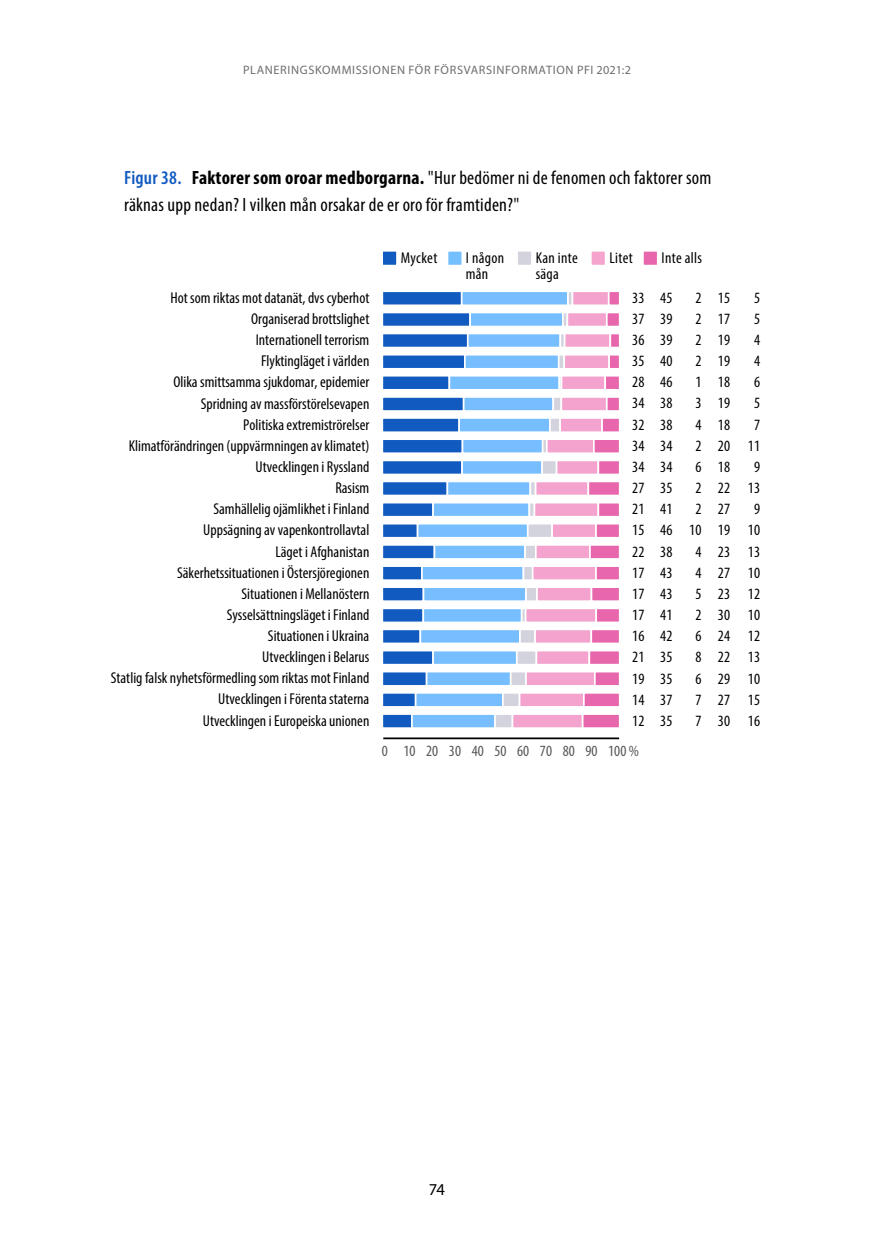
<style>
.page{position:relative;width:874px;height:1241px;background:#fff}
.page>*{position:absolute;margin:0;border:0;box-sizing:border-box;transform-origin:0 0}
.t1{font:condensed 19.25px/26.2px "Myriad Pro";letter-spacing:.01em;color:#000}
.t2{font:16.62px "Myriad Pro";color:#000}
.t3{font:condensed 15.75px/21.2px "Myriad Pro";color:#000;text-align:right}
.t4{font:condensed 15.75px/15.8px "Myriad Pro";letter-spacing:.02em;color:#000}
.t5{font:condensed 15.58px "Myriad Pro";color:#575757}
.t6{font:12.25px "Myriad Pro";letter-spacing:.04em;color:#6e6e6d}
.s1{font-weight:600;color:#115ac0}
.s2{font-weight:700}
</style>
<div class="page">
<hr style="left:383px;top:737px;width:235px;height:2px;background:#000">
<svg style="left:383px;top:292px;width:27px;height:436px"></svg>
<svg style="left:410px;top:292px;width:83px;height:436px"></svg>
<svg style="left:493px;top:292px;width:126px;height:436px"></svg>
<div style="left:382px;top:251px;width:15px;height:14px;background:#115ac0"></div>
<div style="left:381px;top:250px;width:17px;height:16px;border:2px solid #fff"></div>
<div style="left:447px;top:251px;width:15px;height:14px;background:#73bfff"></div>
<div style="left:446px;top:250px;width:17px;height:16px;border:2px solid #fff"></div>
<div style="left:590px;top:251px;width:15px;height:14px;background:#f4a4cd"></div>
<div style="left:589px;top:250px;width:17px;height:16px;border:2px solid #fff"></div>
<div style="left:642px;top:251px;width:15px;height:14px;background:#e766ac"></div>
<div style="left:641px;top:250px;width:17px;height:16px;border:2px solid #fff"></div>
<div style="left:517px;top:251px;width:14px;height:14px;background:#d3d3de"></div>
<div style="left:516px;top:250px;width:16px;height:16px;border:2px solid #fff"></div>
<p class="t6" style="left:243px;top:63px;width:15px">PLANERIN</p>
<p class="t6" style="left:300px;top:63px;width:17px">GSKOMMISSIONEN</p>
<p class="t6" style="left:408px;top:63px;width:50px">FÖR FÖRSVARSINFORMATION</p>
<p class="t6" style="left:576px;top:63px;width:55px">PFI 2021:2</p>
<p class="t1" style="left:124px;top:164px;width:588px"><span class="s1">Figur 38.</span> <span class="s2">Faktorer som oroar medborgarna.</span> "Hur bedömer ni de fenomen och faktorer som räknas upp nedan? I vilken mån orsakar de er oro för framtiden?"</p>
<p class="t3" style="left:400px;top:247px;width:38px">Mycket</p>
<p class="t4" style="left:465px;top:250px;width:40px">I någon mån</p>
<p class="t3" style="left:535px;top:247px;width:44px">Kan inte</p>
<p class="t3" style="left:609px;top:247px;width:25px">Litet</p>
<p class="t4" style="left:661px;top:250px;width:42px">Inte alls</p>
<p class="t3" style="left:535px;top:263px;width:25px">säga</p>
<p class="t3" style="left:111px;top:287px;width:260px">Hot som riktas mot datanät, dvs cyberhot<br>Organiserad brottslighet<br>Internationell terrorism<br>Flyktingläget i världen<br>Olika smittsamma sjukdomar, epidemier<br>Spridning av massförstörelsevapen<br>Politiska extremiströrelser<br>Klimatförändringen (uppvärmningen av klimatet)<br>Utvecklingen i Ryssland<br>Rasism<br>Samhällelig ojämlikhet i Finland<br>Uppsägning av vapenkontrollavtal<br>Läget i Afghanistan<br>Säkerhetssituationen i Östersjöregionen<br>Situationen i Mellanöstern<br>Sysselsättningsläget i Finland<br>Situationen i Ukraina<br>Utvecklingen i Belarus<br>Statlig falsk nyhetsförmedling som riktas mot Finland<br>Utvecklingen i Förenta staterna<br>Utvecklingen i Europeiska unionen</p>
<p class="t3" style="left:632px;top:286px;width:42px">33 45</p>
<p class="t3" style="left:695px;top:286px;width:36px">2 15</p>
<p class="t3" style="left:753px;top:286px;width:8px">5</p>
<p class="t3" style="left:632px;top:307px;width:42px">37 39</p>
<p class="t3" style="left:695px;top:307px;width:36px">2 17</p>
<p class="t3" style="left:753px;top:307px;width:8px">5</p>
<p class="t3" style="left:632px;top:329px;width:42px">36 39</p>
<p class="t3" style="left:695px;top:329px;width:36px">2 19</p>
<p class="t3" style="left:753px;top:329px;width:8px">4</p>
<p class="t3" style="left:632px;top:350px;width:42px">35 40</p>
<p class="t3" style="left:695px;top:350px;width:36px">2 19</p>
<p class="t3" style="left:753px;top:350px;width:8px">4</p>
<p class="t3" style="left:632px;top:371px;width:42px">28 46</p>
<p class="t3" style="left:695px;top:371px;width:36px">1 18</p>
<p class="t3" style="left:753px;top:371px;width:8px">6</p>
<p class="t3" style="left:632px;top:392px;width:42px">34 38</p>
<p class="t3" style="left:695px;top:392px;width:36px">3 19</p>
<p class="t3" style="left:753px;top:392px;width:8px">5</p>
<p class="t3" style="left:632px;top:413px;width:42px">32 38</p>
<p class="t3" style="left:695px;top:413px;width:36px">4 18</p>
<p class="t3" style="left:753px;top:413px;width:8px">7</p>
<p class="t3" style="left:632px;top:434px;width:42px">34 34</p>
<p class="t3" style="left:695px;top:434px;width:66px">2 20 11</p>
<p class="t3" style="left:632px;top:456px;width:42px">34 34</p>
<p class="t3" style="left:695px;top:456px;width:36px">6 18</p>
<p class="t3" style="left:753px;top:456px;width:8px">9</p>
<p class="t3" style="left:632px;top:477px;width:42px">27 35</p>
<p class="t3" style="left:695px;top:477px;width:66px">2 22 13</p>
<p class="t3" style="left:632px;top:498px;width:42px">21 41</p>
<p class="t3" style="left:695px;top:498px;width:36px">2 27</p>
<p class="t3" style="left:632px;top:498px;width:129px;text-align:justify;text-indent:122px">9<br>15 46 10 19 10<br>22 38</p>
<p class="t3" style="left:695px;top:540px;width:66px">4 23 13</p>
<p class="t3" style="left:632px;top:561px;width:42px">17 43</p>
<p class="t3" style="left:695px;top:561px;width:66px">4 27 10</p>
<p class="t3" style="left:632px;top:582px;width:42px">17 43</p>
<p class="t3" style="left:695px;top:582px;width:66px">5 23 12</p>
<p class="t3" style="left:632px;top:604px;width:42px">17 41</p>
<p class="t3" style="left:695px;top:604px;width:66px">2 30 10</p>
<p class="t3" style="left:632px;top:625px;width:42px">16 42</p>
<p class="t3" style="left:695px;top:625px;width:66px">6 24 12</p>
<p class="t3" style="left:632px;top:646px;width:42px">21 35</p>
<p class="t3" style="left:695px;top:646px;width:66px">8 22 13</p>
<p class="t3" style="left:632px;top:667px;width:42px">19 35</p>
<p class="t3" style="left:695px;top:667px;width:66px">6 29 10</p>
<p class="t3" style="left:632px;top:688px;width:42px">14 37</p>
<p class="t3" style="left:695px;top:688px;width:66px">7 27 15</p>
<p class="t3" style="left:632px;top:709px;width:42px">12 35</p>
<p class="t3" style="left:695px;top:709px;width:66px">7 30 16</p>
<p class="t5" style="left:381px;top:740px;width:258px">0 10 20 30 40 50 60 70 80 90 100 %</p>
<p class="t2" style="left:428px;top:1178px;width:18px">74</p>
</div>
